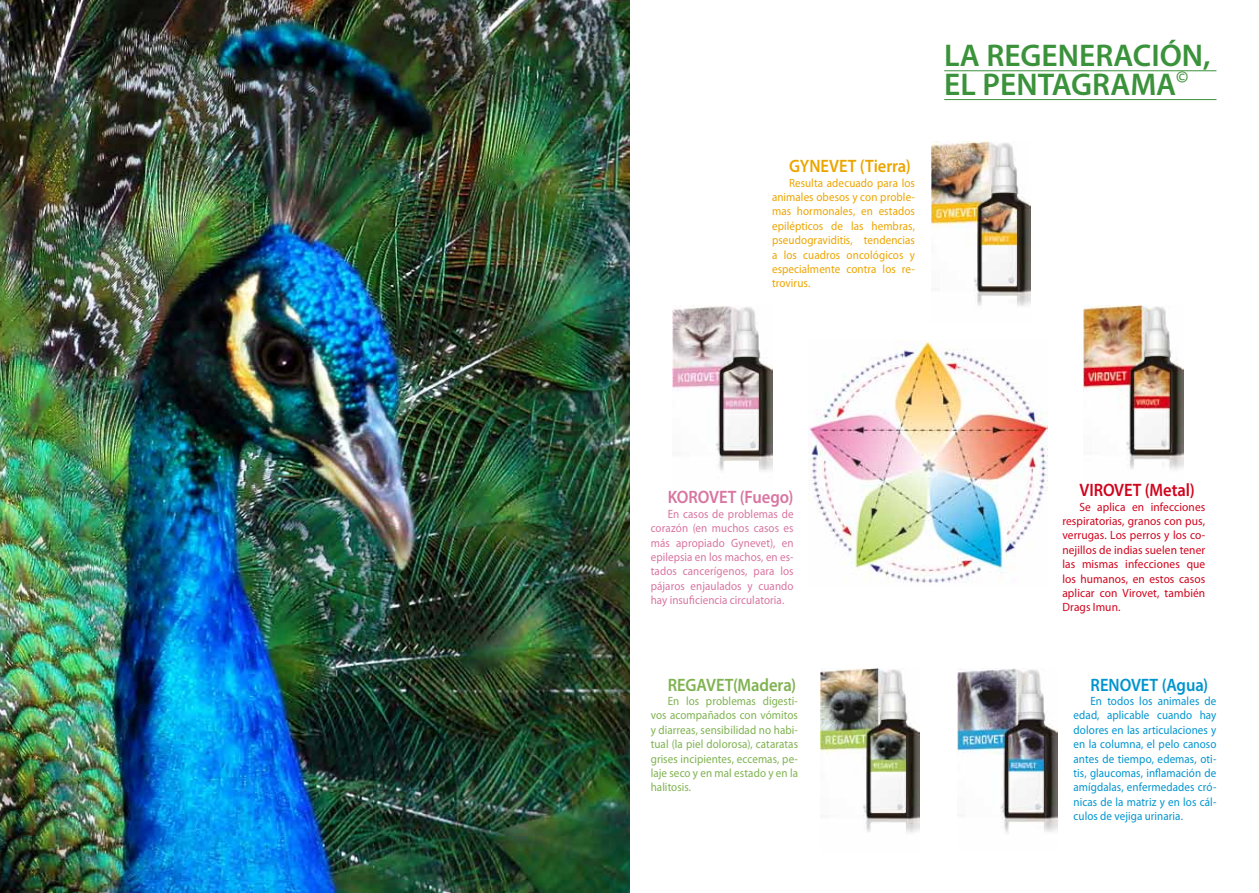
<style>
.page{position:relative;width:1259px;height:893px;background:#fff}
.page>*{position:absolute;margin:0;border:0;box-sizing:border-box;transform-origin:0 0}
.t1{font:600 31.5px/28.8px "Myriad Pro";color:#3a923a}
.t2{font:600 18px "Myriad Pro";letter-spacing:-.005em;color:#7fb250;scale:.92 1}
.t3{font:600 18px "Myriad Pro";color:#eca500;scale:.92 1}
.t4{font:600 18px "Myriad Pro";letter-spacing:-.005em;color:#d875a1;scale:.92 1}
.t5{font:600 18px "Myriad Pro";color:#cf041d;scale:.92 1}
.t6{font:600 18px "Myriad Pro";color:#0094cf;scale:.92 1}
.t7{font:12px/14.4px "Myriad Pro";letter-spacing:.005em;color:#0094cf;text-align:justify;scale:.92 1}
.t8{font:12px/14.4px "Myriad Pro";letter-spacing:.01em;color:#cf041d;text-align:justify;scale:.95 1}
.t9{font:12px/14.4px "Myriad Pro";letter-spacing:.005em;color:#eca500;text-align:justify;scale:.92 1}
.t10{font:12px/14.4px "Myriad Pro";letter-spacing:.005em;color:#d875a1;text-align:justify;scale:.92 1}
.t11{font:12px/14.4px "Myriad Pro";letter-spacing:.01em;color:#7fb250;text-align:justify;scale:.92 1}
</style>
<div class="page">
<img style="left:0;top:0;width:629px;height:893px">
<img style="left:808px;top:340px;width:239px;height:243px">
<img style="left:957px;top:668px;width:100px;height:165px">
<img style="left:931px;top:141px;width:99px;height:165px">
<img style="left:672px;top:305px;width:100px;height:166px">
<img style="left:820px;top:668px;width:100px;height:165px">
<img style="left:1084px;top:305px;width:99px;height:165px">
<hr style="left:944px;top:70px;width:272px;height:1px;background:#3a923a">
<hr style="left:944px;top:99px;width:272px;height:1px;background:#3a923a">
<h2 class="t3" style="left:789px;top:155px;width:134px">GYNEVET (Tierra)</h2>
<p class="t9" style="left:772px;top:175px;width:157px;text-indent:17px">Resulta adecuado para los animales obesos y con proble&shy;mas hormonales, en estados epilépticos de las hembras, pseudograviditis, tendencias a los cuadros oncológicos y especialmente contra los re&shy;trovirus.</p>
<h1 class="t1" style="left:944px;top:40px;width:268px">LA REGENERACIÓN,<br>EL PENTAGRAMA<sup>©</sup></h1>
<h2 class="t4" style="left:668px;top:486px;width:138px">KOROVET (Fuego)</h2>
<p class="t10" style="left:651px;top:506px;width:157px;text-indent:17px">En casos de problemas de corazón (en muchos casos es más apropiado Gynevet), en epilepsia en los machos, en es&shy;tados cancerígenos, para los pájaros enjaulados y cuando hay insuficiencia circulatoria.</p>
<h2 class="t2" style="left:668px;top:673px;width:141px">REGAVET(Madera)</h2>
<p class="t11" style="left:651px;top:694px;width:162px;text-indent:17px">En los problemas digesti&shy;vos acompañados con vómitos y diarreas, sensibilidad no habi&shy;tual (la piel dolorosa), cataratas grises incipientes, eccemas, pe&shy;laje seco y en mal estado y en la halitosis.</p>
<h2 class="t5" style="left:1079px;top:479px;width:127px">VIROVET (Metal)</h2>
<p class="t8" style="left:1062px;top:499px;width:152px;text-indent:17px">Se aplica en infecciones respiratorias, granos con pus, verrugas. Los perros y los co&shy;nejillos de indias suelen tener las mismas infecciones que los humanos, en estos casos aplicar con Virovet, también Drags Imun.</p>
<h2 class="t6" style="left:1090px;top:673px;width:129px">RENOVET (Agua)</h2>
<p class="t7" style="left:1073px;top:694px;width:157px;text-indent:17px">En todos los animales de edad, aplicable cuando hay dolores en las articulaciones y en la columna, el pelo canoso antes de tiempo, edemas, oti&shy;tis, glaucomas, inflamación de amígdalas, enfermedades cró&shy;nicas de la matriz y en los cál&shy;culos de vejiga urinaria.</p>
</div>
